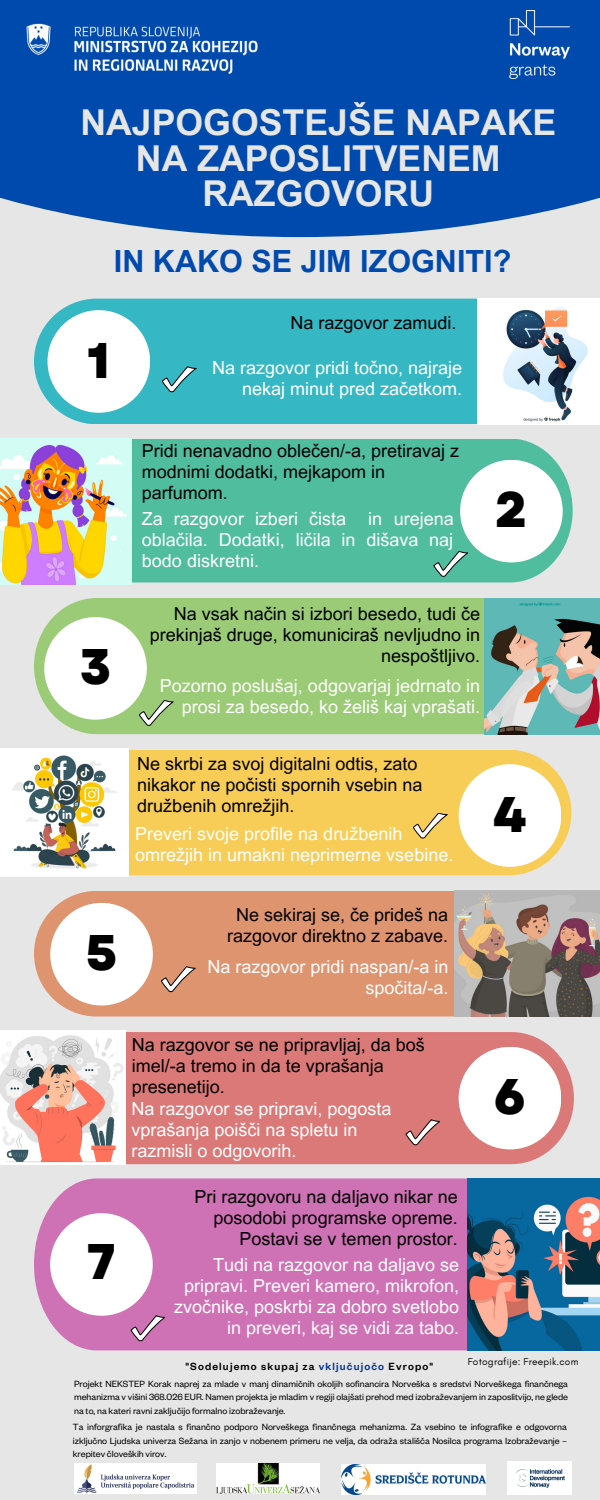
<style>
.page{position:relative;width:600px;height:1500px;background:#e6e6e6}
.page>*{position:absolute;margin:0;border:0;box-sizing:border-box;transform-origin:0 0}
.t1{font:800 50px "Garet";color:#000}
.t2{font:700 35.7px/35.2px "Arial MT Pro";color:#e6e6e6;text-align:center}
.t3{font:700 30.6px "Arial MT Pro";color:#004aad}
.t4{font:18px/21px "Arial MT Pro";color:#fff;text-align:right}
.t5{font:18px/21px "Arial MT Pro";color:#000}
.t6{font:500 11.4px "Founders Grotesk";letter-spacing:.1em;color:#000}
.t7{font:10.1px "Glacial Indifference";letter-spacing:.02em;color:#000}
.t8{font:9.9px/13.5px "Founders Grotesk";color:#000;text-align:justify}
.s1{color:#003096}
</style>
<div class="page">
<div style="left:0;top:0;width:600px;height:237px;background:#004aad"></div>
<img style="left:341px;top:1465px;width:144px;height:29px">
<img style="left:74px;top:1464px;width:123px;height:29px">
<img style="left:217px;top:1464px;width:103px;height:30px">
<img style="left:507px;top:1461px;width:65px;height:33px">
<img style="left:26px;top:23px;width:232px;height:52px">
<img style="left:510px;top:11px;width:60px;height:67px">
<div style="left:34px;top:299px;width:444px;height:125px;background:#36b7c4"></div>
<div style="left:47px;top:310px;width:103px;height:103px;background:#fff;border-radius:50%"></div>
<img style="left:478px;top:298px;width:122px;height:126px">
<svg style="left:162px;top:367px;width:34px;height:25px"></svg>
<div style="left:131px;top:439px;width:442px;height:144px;background:#50bd9f"></div>
<div style="left:460px;top:460px;width:103px;height:102px;background:#fff;border-radius:50%"></div>
<img style="left:0;top:439px;width:131px;height:145px">
<svg style="left:434px;top:551px;width:34px;height:26px"></svg>
<div style="left:34px;top:598px;width:450px;height:136px;background:#9bcb76"></div>
<div style="left:44px;top:617px;width:103px;height:103px;background:#fff;border-radius:50%"></div>
<img style="left:484px;top:598px;width:116px;height:137px">
<svg style="left:139px;top:700px;width:34px;height:26px"></svg>
<div style="left:128px;top:750px;width:443px;height:125px;background:#f8cd57"></div>
<div style="left:459px;top:764px;width:102px;height:103px;background:#fff;border-radius:50%"></div>
<img style="left:0;top:748px;width:128px;height:129px">
<svg style="left:413px;top:813px;width:34px;height:25px"></svg>
<div style="left:34px;top:891px;width:566px;height:126px;background:#df9470"></div>
<div style="left:50px;top:903px;width:103px;height:103px;background:#fff;border-radius:50%"></div>
<img style="left:455px;top:891px;width:145px;height:125px">
<svg style="left:161px;top:967px;width:34px;height:25px"></svg>
<div style="left:125px;top:1032px;width:449px;height:132px;background:#db7878"></div>
<div style="left:459px;top:1047px;width:102px;height:102px;background:#fff;border-radius:50%"></div>
<img style="left:0;top:1031px;width:125px;height:133px">
<svg style="left:406px;top:1120px;width:34px;height:25px"></svg>
<div style="left:34px;top:1178px;width:434px;height:172px;background:#cf71b5"></div>
<div style="left:50px;top:1213px;width:103px;height:103px;background:#fff;border-radius:50%"></div>
<img style="left:468px;top:1178px;width:132px;height:172px">
<svg style="left:131px;top:1316px;width:34px;height:25px"></svg>
<p class="t2" style="left:80px;top:110px;width:477px">NAJPOGOSTEJŠE NAPAKE<br>NA ZAPOSLITVENEM<br>RAZGOVORU</p>
<p class="t3" style="left:114px;top:250px;width:399px">IN KAKO SE JIM IZOGNITI?</p>
<p class="t1" style="left:88px;top:324px;width:24px">1</p>
<p class="t5" style="left:291px;top:314px;width:168px">Na razgovor zamudi.</p>
<p class="t4" style="left:212px;top:360px;width:252px">Na razgovor pridi točno, najraje nekaj minut pred začetkom.</p>
<p class="t1" style="left:80px;top:631px;width:33px">3</p>
<p class="t5" style="left:142px;top:442px;width:319px">Pridi nenavadno oblečen/-a, pretiravaj z modnimi dodatki, mejkapom in parfumom.</p>
<p class="t4" style="left:142px;top:510px;width:313px;text-align:justify">Za razgovor izberi čista in urejena oblačila. Dodatki, ličila in dišava naj bodo diskretni.</p>
<p class="t5" style="left:150px;top:606px;width:332px;text-align:right">Na vsak način si izbori besedo, tudi če prekinjaš druge, komuniciraš nevljudno in nespoštljivo.</p>
<p class="t4" style="left:160px;top:677px;width:322px">Pozorno poslušaj, odgovarjaj jedrnato in prosi za besedo, ko želiš kaj vprašati.</p>
<p class="t1" style="left:495px;top:474px;width:34px">2</p>
<p class="t5" style="left:137px;top:755px;width:287px">Ne skrbi za svoj digitalni odtis, zato nikakor ne počisti spornih vsebin na družbenih omrežjih.</p>
<p class="t4" style="left:135px;top:825px;width:269px">Preveri svoje profile na družbenih</p>
<p class="t4" style="left:135px;top:846px;width:320px">omrežjih in umakni neprimerne vsebine.</p>
<p class="t1" style="left:493px;top:778px;width:35px">4</p>
<p class="t1" style="left:86px;top:917px;width:33px">5</p>
<p class="t1" style="left:87px;top:1226px;width:30px">7</p>
<p class="t5" style="left:227px;top:906px;width:223px;text-align:center">Ne sekiraj se, če prideš na razgovor direktno z zabave.</p>
<p class="t4" style="left:207px;top:958px;width:243px">Na razgovor pridi naspan/-a in spočita/-a.</p>
<p class="t5" style="left:132px;top:1036px;width:295px">Na razgovor se ne pripravljaj, da boš imel/-a tremo in da te vprašanja presenetijo.</p>
<p class="t4" style="left:131px;top:1101px;width:262px">Na razgovor se pripravi, pogosta</p>
<p class="t4" style="left:131px;top:1122px;width:228px;text-align:left">vprašanja poišči na spletu in razmisli o odgovorih.</p>
<p class="t5" style="left:195px;top:1188px;width:265px;text-align:right">Pri razgovoru na daljavo nikar ne posodobi programske opreme.<br>Postavi se v temen prostor.</p>
<p class="t4" style="left:174px;top:1257px;width:287px">Tudi na razgovor na daljavo se pripravi. Preveri kamero, mikrofon, zvočnike, poskrbi za dobro svetlobo in preveri, kaj se vidi za tabo.</p>
<p class="t1" style="left:494px;top:1061px;width:34px">6</p>
<p class="t7" style="left:468px;top:1355px;width:112px">Fotografije: Freepik.com</p>
<p class="t6" style="left:185px;top:1363px;width:249px">"Sodelujemo skupaj za <span class="s1">vključujočo</span> Evropo"</p>
<p class="t8" style="left:74px;top:1379px;width:495px">Projekt NEKSTEP Korak naprej za mlade v manj dinamičnih okoljih sofinancira Norveška s sredstvi Norveškega finančnega mehanizma v višini 368.026 EUR. Namen projekta je mladim v regiji olajšati prehod med izobraževanjem in zaposlitvijo, ne glede na to, na kateri ravni zaključijo formalno izobraževanje.</p>
<p class="t8" style="left:73px;top:1422px;width:496px">Ta inforgrafika je nastala s finančno podporo Norveškega finančnega mehanizma. Za vsebino te infografike e odgovorna izključno Ljudska univerza Sežana in zanjo v nobenem primeru ne velja, da odraža stališča Nosilca programa Izobraževanje – krepitev človeških virov.</p>
</div>
